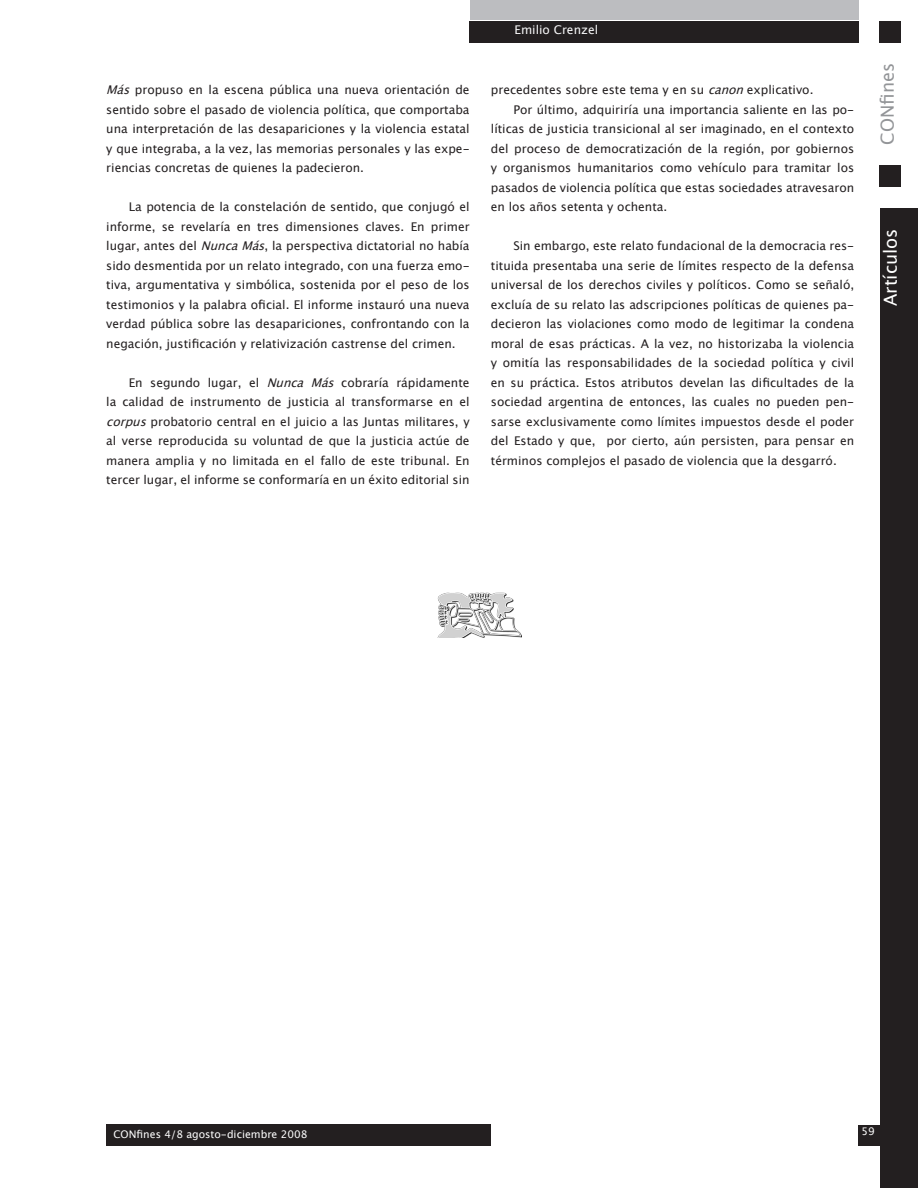
<style>
.page{position:relative;width:918px;height:1188px;background:#fff}
.page>*{position:absolute;margin:0;border:0;box-sizing:border-box;transform-origin:0 0}
.t1{font:18px "Lucida Grande";color:#fff}
.t2{font:18px "Lucida Grande";color:#939598}
.PARRAFO_NORMAL{font:12px/19.5px "Lucida Grande";color:#231f20;text-align:justify}
.t3{font:12px "Lucida Grande";color:#f7f7f8}
.t4{font:10.5px "Lucida Grande";color:#fdfdfd}
.s1{font-style:italic}
</style>
<div class="page">
<div style="left:880px;top:208px;width:38px;height:980px;background:#231f20"></div>
<div style="left:469px;top:21px;width:389px;height:21px;background:#231f20"></div>
<div style="left:470px;top:0;width:388px;height:19px;background:#bcbdc0"></div>
<div style="left:879px;top:21px;width:22px;height:21px;background:#231f20"></div>
<div style="left:879px;top:166px;width:22px;height:21px;background:#231f20"></div>
<div style="left:106px;top:1124px;width:385px;height:21px;background:#231f20"></div>
<div style="left:858px;top:1125px;width:42px;height:20px;background:#231f20"></div>
<img style="left:437px;top:592px;width:85px;height:46px">
<p class="PARRAFO_NORMAL" style="left:106px;top:81px;width:365px"><span class="s1">Más</span>propuso en la escena pública una nueva orientación de sentido sobre el pasado de violencia política, que comportaba una interpretación de las desapariciones y la violencia estatal y que integraba, a la vez, las memorias personales y las expe&shy;riencias concretas de quienes la padecieron.</p>
<p class="PARRAFO_NORMAL" style="left:106px;top:198px;width:365px;text-indent:23px">La potencia de la constelación de sentido, que conjugó el informe, se revelaría en tres dimensiones claves. En primer lugar, antes del <span class="s1">NuncaMás</span>, la perspectiva dictatorial no había sido desmentida por un relato integrado, con una fuerza emo&shy;tiva, argumentativa y simbólica, sostenida por el peso de los testimonios y la palabra oficial. El informe instauró una nueva verdad pública sobre las desapariciones, confrontando con la negación, justificación y relativización castrense del crimen.</p>
<p class="PARRAFO_NORMAL" style="left:106px;top:373px;width:365px;text-indent:23px">En segundo lugar, el <span class="s1">Nunca Más</span> cobraría rápidamente la calidad de instrumento de justicia al transformarse en el <span class="s1">corpus</span>probatorio central en el juicio a las Juntas militares, y al verse reproducida su voluntad de que la justicia actúe de manera amplia y no limitada en el fallo de este tribunal. En tercer lugar, el informe se conformaría en un éxito editorial sin</p>
<p class="t3" style="left:515px;top:22px;width:85px">Emilio Crenzel</p>
<p class="PARRAFO_NORMAL" style="left:491px;top:81px;width:324px">precedentes sobre este tema y en su <span class="s1">canon</span>explicativo.</p>
<p class="PARRAFO_NORMAL" style="left:491px;top:100px;width:365px;text-indent:23px">Por último, adquiriría una importancia saliente en las po&shy;líticas de justicia transicional al ser imaginado, en el contexto del proceso de democratización de la región, por gobiernos y organismos humanitarios como vehículo para tramitar los pasados de violencia política que estas sociedades atravesaron en los años setenta y ochenta.</p>
<p class="PARRAFO_NORMAL" style="left:491px;top:237px;width:365px;text-indent:23px">Sin embargo, este relato fundacional de la democracia res&shy;tituida presentaba una serie de límites respecto de la defensa universal de los derechos civiles y políticos. Como se señaló, excluía de su relato las adscripciones políticas de quienes pa&shy;decieron las violaciones como modo de legitimar la condena moral de esas prácticas. A la vez, no historizaba la violencia y omitía las responsabilidades de la sociedad política y civil en su práctica. Estos atributos develan las dificultades de la sociedad argentina de entonces, las cuales no pueden pen&shy;sarse exclusivamente como límites impuestos desde el poder del Estado y que, por cierto, aún persisten, para pensar en términos complejos el pasado de violencia que la desgarró.</p>
<h1 class="t2" style="left:877px;top:145px;width:83px;rotate:-90deg">CONfines</h1>
<h1 class="t1" style="left:880px;top:306px;width:79px;rotate:-90deg">Artículos</h1>
<p class="t4" style="left:113px;top:1129px;width:196px">CONfines 4/8 agosto-diciembre 2008</p>
<p class="t4" style="left:862px;top:1126px;width:15px">59</p>
</div>
